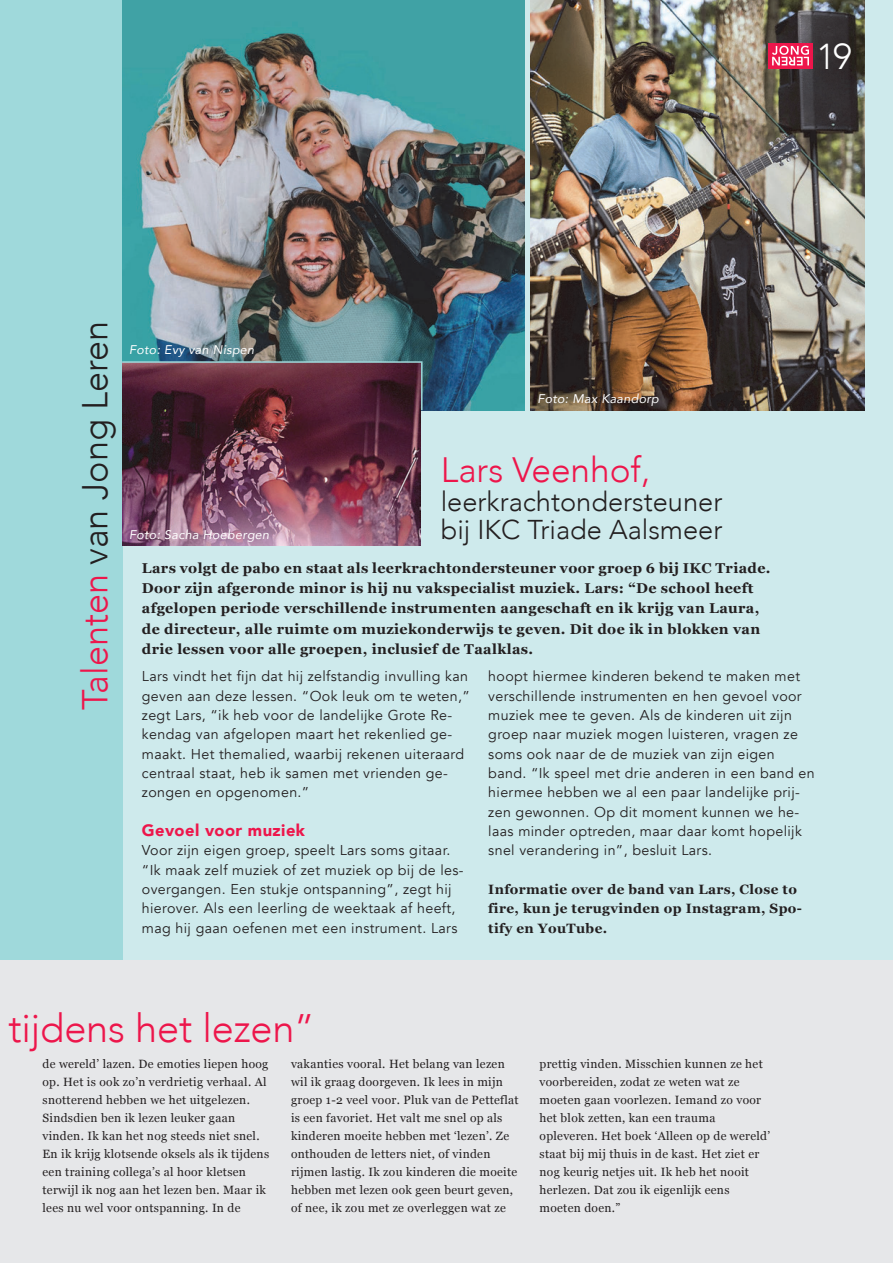
<style>
.page{position:relative;width:893px;height:1263px;background:#fff}
.page>*{position:absolute;margin:0;border:0;box-sizing:border-box;transform-origin:0 0}
.t1{font:300 39.75px "Avenir";letter-spacing:-.005em;color:#ed164b}
.t2{font:300 36px "Avenir";color:#231f20}
.t3{font:300 36px "Avenir";color:#fff}
.t4{font:300 35.25px "Avenir";color:#ed164b}
.t5{font:300 27.15px/28.8px "Avenir";color:#231f20}
.t6{font:900 16.5px "Avenir";letter-spacing:.025em;color:#ed164b}
.t7{font:14.25px/19.4px "Avenir";letter-spacing:.025em;color:#231f20}
.t8{font:700 14.25px/20.2px "Georgia";letter-spacing:.025em;color:#231f20}
.t9{font:700 13.5px/19.4px "Georgia";letter-spacing:.025em;color:#231f20}
.t10{font:italic 12.6px "Avenir";letter-spacing:.025em;color:#fff}
.t11{font:12px/18px "Georgia";letter-spacing:.025em;color:#231f20}
.s1{color:#ed164b}
</style>
<div class="page">
<div style="left:122px;top:0;width:771px;height:1029px;background:#ceeaec"></div>
<div style="left:0;top:0;width:122px;height:1029px;background:#9fd9db"></div>
<div style="left:0;top:960px;width:893px;height:303px;background:#e6e7e9"></div>
<img style="left:122px;top:0;width:402px;height:410px">
<img style="left:530px;top:0;width:334px;height:410px">
<img style="left:122px;top:363px;width:299px;height:183px">
<div style="left:768px;top:43px;width:45px;height:26px;background:#ed164b"></div>
<svg style="left:772px;top:46px;width:37px;height:19px"></svg>
<hr style="left:122px;top:361px;width:299px;height:2px;background:#9fd9db">
<hr style="left:421px;top:361px;width:2px;height:49px;background:#9fd9db">
<h2 class="t3" style="left:816px;top:35px;width:37px">19</h2>
<h2 class="t2" style="left:74px;top:710px;width:391px;rotate:-90deg"><span class="s1">Talenten</span> van Jong Leren</h2>
<p class="t10" style="left:129px;top:342px;width:127px">Foto: Evy van Nispen</p>
<p class="t10" style="left:537px;top:391px;width:123px">Foto: Max Kaandorp</p>
<h3 class="t4" style="left:441px;top:449px;width:211px">Lars Veenhof,</h3>
<h3 class="t5" style="left:441px;top:487px;width:283px">leerkrachtondersteuner bij IKC Triade Aalsmeer</h3>
<p class="t8" style="left:142px;top:557px;width:630px">Lars volgt de pabo en staat als leerkrachtondersteuner voor groep 6 bij IKC Triade.<br>Door zijn afgeronde minor is hij nu vakspecialist muziek. Lars: “De school heeft afgelopen periode verschillende instrumenten aangeschaft en ik krijg van Laura, de directeur, alle ruimte om muziekonderwijs te geven. Dit doe ik in blokken van drie lessen voor alle groepen, inclusief de Taalklas.</p>
<p class="t7" style="left:142px;top:667px;width:329px">Lars vindt het fijn dat hij zelfstandig invulling kan geven aan deze lessen. “Ook leuk om te weten,” zegt Lars, “ik heb voor de landelijke Grote Re&shy;kendag van afgelopen maart het rekenlied ge&shy;maakt. Het themalied, waarbij rekenen uiteraard centraal staat, heb ik samen met vrienden ge&shy;zongen en opgenomen.”</p>
<h3 class="t6" style="left:142px;top:816px;width:165px">Gevoel voor muziek</h3>
<p class="t7" style="left:142px;top:841px;width:323px">Voor zijn eigen groep, speelt Lars soms gitaar. “Ik maak zelf muziek of zet muziek op bij de les&shy;overgangen. Een stukje ontspanning”, zegt hij hierover. Als een leerling de weektaak af heeft, mag hij gaan oefenen met een instrument. Lars</p>
<p class="t10" style="left:129px;top:527px;width:142px">Foto: Sacha Hoebergen</p>
<p class="t7" style="left:488px;top:667px;width:328px">hoopt hiermee kinderen bekend te maken met verschillende instrumenten en hen gevoel voor muziek mee te geven. Als de kinderen uit zijn groep naar muziek mogen luisteren, vragen ze soms ook naar de de muziek van zijn eigen band. “Ik speel met drie anderen in een band en hiermee hebben we al een paar landelijke prij&shy;zen gewonnen. Op dit moment kunnen we he&shy;laas minder optreden, maar daar komt hopelijk snel verandering in”, besluit Lars.</p>
<p class="t9" style="left:488px;top:879px;width:315px">Informatie over de band van Lars, Close to fire, kun je terugvinden op Instagram, Spo&shy;tify en YouTube.</p>
<h1 class="t1" style="left:9px;top:1004px;width:308px">tijdens het lezen”</h1>
<p class="t11" style="left:291px;top:1054px;width:229px">vakanties vooral. Het belang van lezen wil ik graag doorgeven. Ik lees in mijn groep 1-2 veel voor. Pluk van de Petteflat is een favoriet. Het valt me snel op als kinderen moeite hebben met ‘lezen’. Ze onthouden de letters niet, of vinden rijmen lastig. Ik zou kinderen die moeite hebben met lezen ook geen beurt geven, of nee, ik zou met ze overleggen wat ze</p>
<p class="t11" style="left:43px;top:1054px;width:228px">de wereld’ lazen. De emoties liepen hoog op. Het is ook zo’n verdrietig verhaal. Al snotterend hebben we het uitgelezen.<br>Sindsdien ben ik lezen leuker gaan vinden. Ik kan het nog steeds niet snel.<br>En ik krijg klotsende oksels als ik tijdens een training collega’s al hoor kletsen terwijl ik nog aan het lezen ben. Maar ik lees nu wel voor ontspanning. In de</p>
<p class="t11" style="left:540px;top:1054px;width:232px">prettig vinden. Misschien kunnen ze het voorbereiden, zodat ze weten wat ze moeten gaan voorlezen. Iemand zo voor het blok zetten, kan een trauma opleveren. Het boek ‘Alleen op de wereld’ staat bij mij thuis in de kast. Het ziet er nog keurig netjes uit. Ik heb het nooit herlezen. Dat zou ik eigenlijk eens moeten doen.”</p>
</div>
